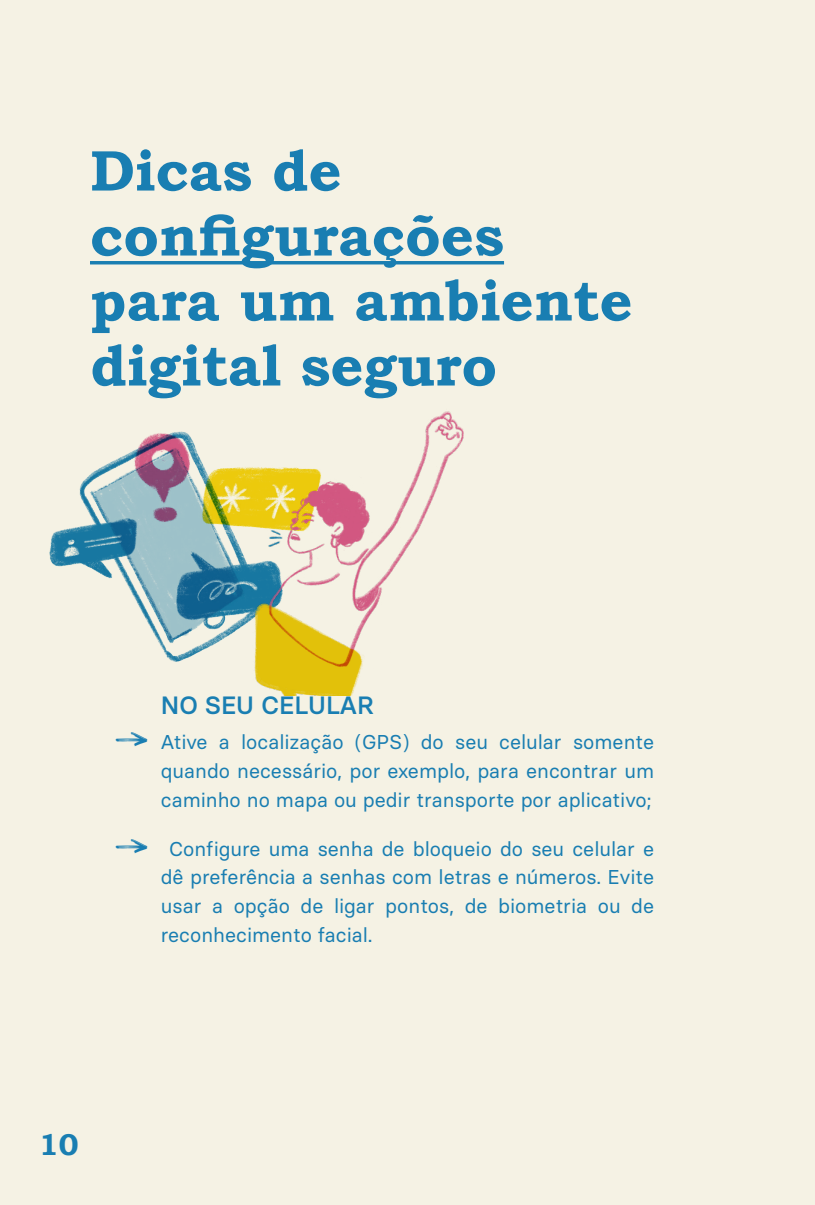
<style>
.page{position:relative;width:815px;height:1205px;background:#f5f2e4}
.page>*{position:absolute;margin:0;border:0;box-sizing:border-box;transform-origin:0 0}
.t1{font:700 57.5px/65px "Bookman Old Style";color:#1b85c7}
.t2{font:700 30px "Bookman Old Style";color:#1b85c7}
.t3{font:500 25px "Basier Square";color:#1b85c7}
.t4{font:20px/28.8px "Basier Square";color:#1b85c7;text-align:justify}
.s1{font-family:"Smoothy";font-size:30px}
</style>
<div class="page">
<h1 class="t1" style="left:90px;top:138px;width:544px">Dicas de configurações para um ambiente digital seguro</h1>
<p class="t3" style="left:161px;top:689px;width:214px">NO SEU CELULAR</p>
<p class="t4" style="left:161px;top:728px;width:495px;text-indent:-45px"><span class="s1">→</span> Ative a localização (GPS) do seu celular somente quando necessário, por exemplo, para encontrar um caminho no mapa ou pedir transporte por aplicativo;</p>
<p class="t4" style="left:161px;top:834px;width:495px;text-indent:-45px"><span class="s1">→</span> Configure uma senha de bloqueio do seu celular e dê preferência a senhas com letras e números. Evite usar a opção de ligar pontos, de biometria ou de reconhecimento facial.</p>
<h2 class="t2" style="left:39px;top:1123px;width:41px">10</h2>
</div>
